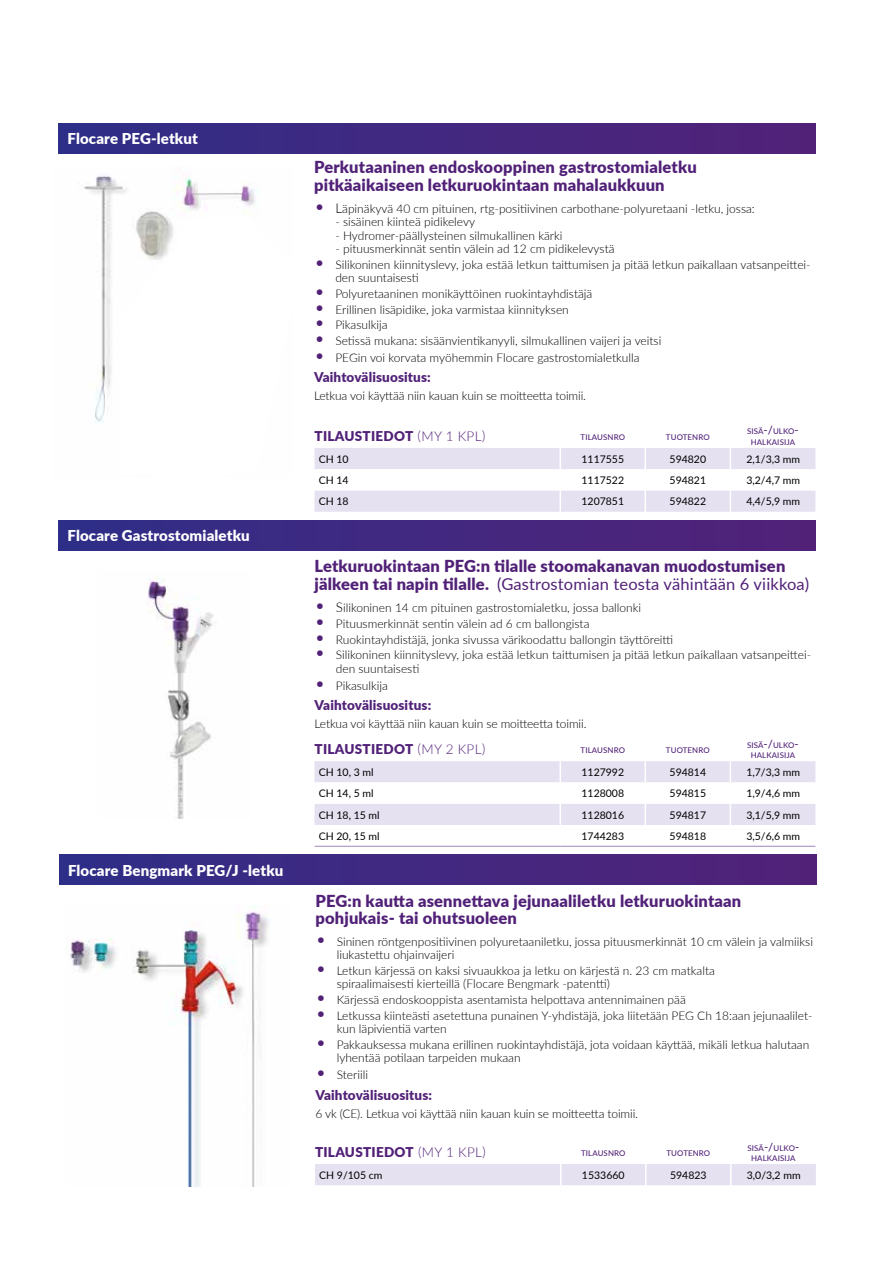
<style>
.page{position:relative;width:893px;height:1263px;background:#fff}
.page>*{position:absolute;margin:0;border:0;box-sizing:border-box;transform-origin:0 0}
.t1{font:900 16.5px/18px "Lato";letter-spacing:.01em;color:#512178}
.t2{font:900 15px "Lato";letter-spacing:.01em;color:#fff}
.t3{font:900 13.5px "Lato";letter-spacing:.01em;color:#512178}
.t4{font:300 12px/13.5px "Lato";color:#000}
.t5{font:10.5px "Lato";color:#000}
.t6{font:500 7.8px/10.5px "Lato";letter-spacing:.015em;color:#512178;text-align:center}
.s1{font-size:19.05px;color:#512178}
.s2{font-size:13.5px}
.s3{font-weight:300}
.s4{font-size:11.25px}
.s5{font-weight:400}
</style>
<div class="page">
<div style="left:59px;top:123px;width:757px;height:30px;background:linear-gradient(to right,#2f2e87,#532178)"></div>
<svg style="left:315px;top:448px;width:500px;height:64px"></svg>
<div style="left:59px;top:520px;width:757px;height:30px;background:linear-gradient(to right,#2f2e87,#532178)"></div>
<img style="left:148px;top:578px;width:69px;height:240px">
<svg style="left:315px;top:761px;width:500px;height:85px"></svg>
<hr style="left:315px;top:846px;width:245px;height:1px;background:#9d88bf">
<hr style="left:560px;top:846px;width:85px;height:1px;background:#9d88bf">
<hr style="left:645px;top:846px;width:85px;height:1px;background:#9d88bf">
<hr style="left:730px;top:846px;width:85px;height:1px;background:#9d88bf">
<img style="left:78px;top:174px;width:177px;height:249px">
<svg style="left:120px;top:215px;width:135px;height:208px"></svg>
<div style="left:60px;top:855px;width:756px;height:29px;background:linear-gradient(to right,#2f2e87,#532178)"></div>
<img style="left:70px;top:906px;width:200px;height:280px">
<div style="left:315px;top:1164px;width:501px;height:21px;background:#e5e1f1"></div>
<hr style="left:645px;top:1164px;width:2px;height:21px;background:#fff">
<hr style="left:730px;top:1164px;width:2px;height:21px;background:#fff">
<p class="t2" style="left:67px;top:127px;width:132px">Flocare PEG-letkut</p>
<p class="t2" style="left:67px;top:525px;width:184px">Flocare Gastrostomialetku</p>
<p class="t2" style="left:68px;top:859px;width:217px">Flocare Bengmark PEG/J -letku</p>
<h1 class="t1" style="left:314px;top:157px;width:384px">Perkutaaninen endoskooppinen gastrostomialetku pitkäaikaiseen letkuruokintaan mahalaukkuun</h1>
<p class="t4" style="left:314px;top:201px;width:442px"><span class="s1">•</span> <span class="s2">L</span>äpinäkyvä 40 cm pituinen, rtg-positiivinen carbothane-polyuretaani -letku, jossa:</p>
<p class="t4" style="left:335px;top:215px;width:141px">- sisäinen kiinteä pidikelevy</p>
<p class="t4" style="left:335px;top:228px;width:229px">- Hydromer-päällysteinen silmukallinen kärki</p>
<p class="t4" style="left:335px;top:242px;width:281px">- pituusmerkinnät sentin välein ad 12 cm pidikelevystä</p>
<p class="t4" style="left:335px;top:257px;width:477px;text-indent:-21px"><span class="s1">•</span> Silikoninen kiinnityslevy, joka estää letkun taittumisen ja pitää letkun paikallaan vatsanpeittei&shy;den suuntaisesti</p>
<p class="t4" style="left:314px;top:286px;width:280px"><span class="s1">•</span> Polyuretaaninen monikäyttöinen ruokintayhdistäjä</p>
<p class="t4" style="left:314px;top:302px;width:256px"><span class="s1">•</span> Erillinen lisäpidike, joka varmistaa kiinnityksen</p>
<p class="t4" style="left:314px;top:318px;width:75px"><span class="s1">•</span> Pikasulkija</p>
<p class="t4" style="left:314px;top:333px;width:349px"><span class="s1">•</span> Setissä mukana: sisäänvientikanyyli, silmukallinen vaijeri ja veitsi</p>
<p class="t4" style="left:314px;top:350px;width:327px"><span class="s1">•</span> PEGin voi korvata myöhemmin Flocare gastrostomialetkulla</p>
<p class="t3" style="left:314px;top:367px;width:118px">Vaihtovälisuositus:</p>
<p class="t4" style="left:314px;top:389px;width:273px">Letkua voi käyttää niin kauan kuin se moitteetta toimii.</p>
<p class="t3" style="left:315px;top:425px;width:172px">TILAUSTIEDOT <span class="s3">(MY 1 KPL)</span></p>
<p class="t6" style="left:581px;top:431px;width:46px">TILAUSNRO</p>
<p class="t6" style="left:666px;top:431px;width:45px">TUOTENRO</p>
<p class="t6" style="left:747px;top:426px;width:53px">SISÄ<span class="s4">-/</span>ULKO<span class="s4">-<br></span>HALKAISIJA</p>
<p class="t5" style="left:319px;top:451px;width:31px">CH 10</p>
<p class="t5" style="left:581px;top:451px;width:44px">1117555</p>
<p class="t5" style="left:670px;top:451px;width:38px">594820</p>
<p class="t5" style="left:746px;top:451px;width:55px">2,1/3,3 mm</p>
<p class="t5" style="left:319px;top:473px;width:31px">CH 14</p>
<p class="t5" style="left:581px;top:473px;width:44px">1117522</p>
<p class="t5" style="left:670px;top:473px;width:38px">594821</p>
<p class="t5" style="left:746px;top:473px;width:55px">3,2/4,7 mm</p>
<p class="t5" style="left:319px;top:494px;width:31px">CH 18</p>
<p class="t5" style="left:581px;top:494px;width:44px">1207851</p>
<p class="t5" style="left:670px;top:494px;width:38px">594822</p>
<p class="t5" style="left:746px;top:494px;width:55px">4,4/5,9 mm</p>
<h1 class="t1" style="left:315px;top:556px;width:496px">Letkuruokintaan PEG:n tilalle stoomakanavan muodostumisen jälkeen tai napin tilalle. <span class="s5">(Gastrostomian teosta vähintään 6 viikkoa)</span></h1>
<p class="t4" style="left:315px;top:601px;width:328px"><span class="s1">•</span> <span class="s2">S</span>ilikoninen 14 cm pituinen gastrostomialetku, jossa ballonki</p>
<p class="t4" style="left:315px;top:616px;width:276px"><span class="s1">•</span> Pituusmerkinnät sentin välein ad 6 cm ballongista</p>
<p class="t4" style="left:315px;top:632px;width:360px"><span class="s1">•</span> Ruokintayhdistäjä, jonka sivussa värikoodattu ballongin täyttöreitti</p>
<p class="t4" style="left:336px;top:648px;width:477px;text-indent:-21px"><span class="s1">•</span> Silikoninen kiinnityslevy, joka estää letkun taittumisen ja pitää letkun paikallaan vatsanpeittei&shy;den suuntaisesti</p>
<p class="t4" style="left:315px;top:678px;width:75px"><span class="s1">•</span> Pikasulkija</p>
<p class="t3" style="left:315px;top:695px;width:118px">Vaihtovälisuositus:</p>
<p class="t4" style="left:315px;top:716px;width:273px">Letkua voi käyttää niin kauan kuin se moitteetta toimii.</p>
<p class="t3" style="left:315px;top:739px;width:172px">TILAUSTIEDOT <span class="s3">(MY 2 KPL)</span></p>
<p class="t6" style="left:581px;top:744px;width:46px">TILAUSNRO</p>
<p class="t6" style="left:666px;top:744px;width:45px">TUOTENRO</p>
<p class="t6" style="left:747px;top:739px;width:53px">SISÄ<span class="s4">-/</span>ULKO<span class="s4">-<br></span>HALKAISIJA</p>
<p class="t5" style="left:319px;top:765px;width:56px">CH 10, 3 ml</p>
<p class="t5" style="left:581px;top:765px;width:44px">1127992</p>
<p class="t5" style="left:670px;top:765px;width:38px">594814</p>
<p class="t5" style="left:746px;top:765px;width:55px">1,7/3,3 mm</p>
<p class="t5" style="left:319px;top:786px;width:56px">CH 14, 5 ml</p>
<p class="t5" style="left:581px;top:786px;width:44px">1128008</p>
<p class="t5" style="left:670px;top:786px;width:38px">594815</p>
<p class="t5" style="left:746px;top:786px;width:55px">1,9/4,6 mm</p>
<p class="t5" style="left:319px;top:807px;width:62px">CH 18, 15 ml</p>
<p class="t5" style="left:581px;top:807px;width:44px">1128016</p>
<p class="t5" style="left:670px;top:807px;width:38px">594817</p>
<p class="t5" style="left:746px;top:807px;width:55px">3,1/5,9 mm</p>
<p class="t5" style="left:319px;top:828px;width:62px">CH 20, 15 ml</p>
<p class="t5" style="left:581px;top:828px;width:44px">1744283</p>
<p class="t5" style="left:670px;top:828px;width:38px">594818</p>
<p class="t5" style="left:746px;top:828px;width:55px">3,5/6,6 mm</p>
<h1 class="t1" style="left:315px;top:892px;width:427px;line-height:16.5px">PEG:n kautta asennettava jejunaaliletku letkuruokintaan pohjukais- tai ohutsuoleen</h1>
<p class="t4" style="left:337px;top:934px;width:478px;text-indent:-21px"><span class="s1">•</span> Sininen röntgenpositiivinen polyuretaaniletku, jossa pituusmerkinnät 10 cm välein ja valmiiksi liukastettu ohjainvaijeri</p>
<p class="t4" style="left:337px;top:963px;width:380px;text-indent:-21px"><span class="s1">•</span> Letkun kärjessä on kaksi sivuaukkoa ja letku on kärjestä n. 23 cm matkalta spiraalimaisesti kierteillä (Flocare Bengmark -patentti)</p>
<p class="t4" style="left:315px;top:992px;width:372px"><span class="s1">•</span> Kärjessä endoskooppista asentamista helpottava antennimainen pää</p>
<p class="t4" style="left:337px;top:1008px;width:477px;text-indent:-21px"><span class="s1">•</span> Letkussa kiinteästi asetettuna punainen Y-yhdistäjä, joka liitetään PEG Ch 18:aan jejunaalilet&shy;kun läpivientiä varten</p>
<p class="t4" style="left:337px;top:1037px;width:474px;text-indent:-21px"><span class="s1">•</span> Pakkauksessa mukana erillinen ruokintayhdistäjä, jota voidaan käyttää, mikäli letkua halutaan lyhentää potilaan tarpeiden mukaan</p>
<p class="t4" style="left:315px;top:1068px;width:54px"><span class="s1">•</span> Steriili</p>
<p class="t3" style="left:315px;top:1084px;width:118px">Vaihtovälisuositus:</p>
<p class="t4" style="left:315px;top:1106px;width:324px">6 vk (CE). Letkua voi käyttää niin kauan kuin se moitteetta toimii.</p>
<p class="t3" style="left:315px;top:1141px;width:172px">TILAUSTIEDOT <span class="s3">(MY 1 KPL)</span></p>
<p class="t6" style="left:581px;top:1147px;width:46px">TILAUSNRO</p>
<p class="t6" style="left:666px;top:1147px;width:45px">TUOTENRO</p>
<p class="t6" style="left:747px;top:1142px;width:53px">SISÄ<span class="s4">-/</span>ULKO<span class="s4">-<br></span>HALKAISIJA</p>
<p class="t5" style="left:319px;top:1167px;width:65px">CH 9/105 cm</p>
<p class="t5" style="left:582px;top:1167px;width:44px">1533660</p>
<p class="t5" style="left:670px;top:1167px;width:38px">594823</p>
<p class="t5" style="left:747px;top:1167px;width:55px">3,0/3,2 mm</p>
</div>
